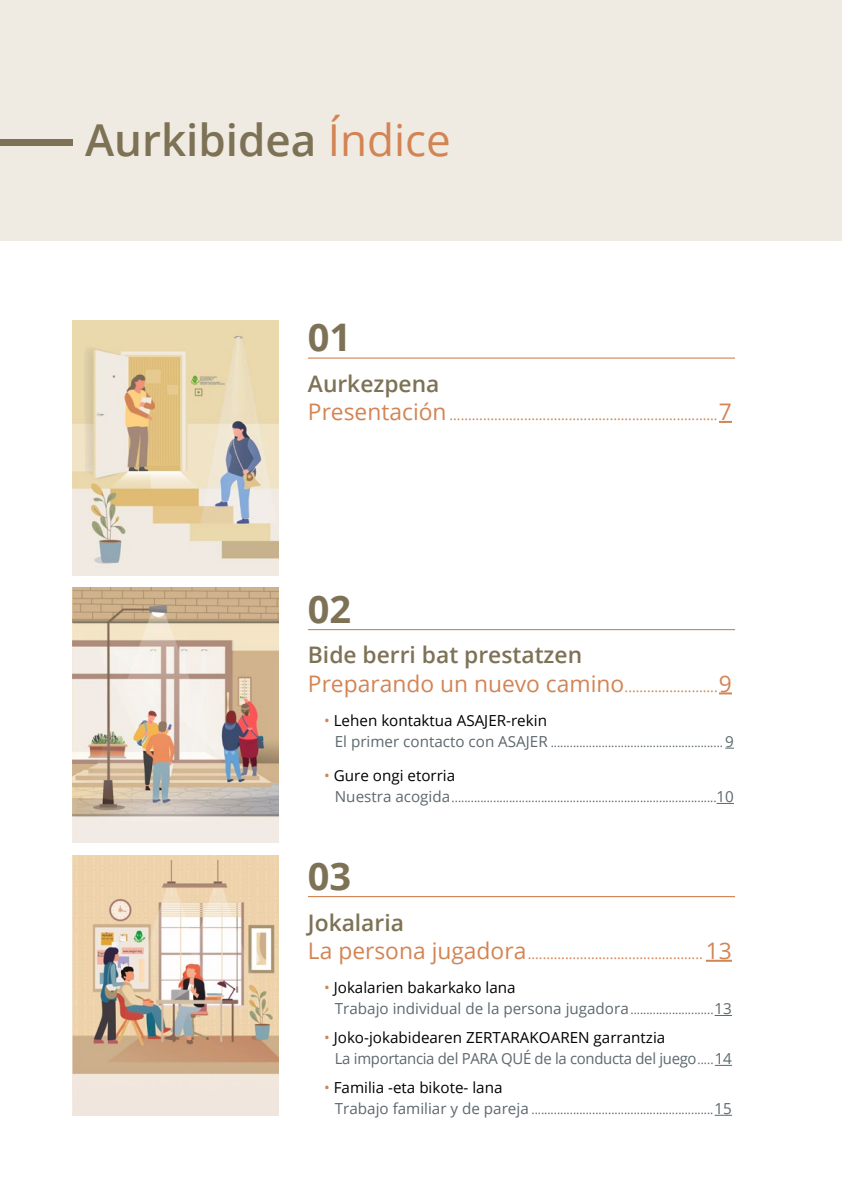
<style>
.page{position:relative;width:842px;height:1191px;background:#fff}
.page>*{position:absolute;margin:0;border:0;box-sizing:border-box;transform-origin:0 0}
.t1{font:600 44px "Open Sans";color:#7d7255}
.t2{font:700 38px "Open Sans";color:#7d7255}
.t3{font:600 22.8px "Open Sans";color:#7d7255}
.t4{font:15.2px/20.8px "Open Sans";color:#5c686e}
.t5{font:15.2px "Open Sans";color:#000}
.t6{font:14px "Open Sans";color:#d38454}
.t7{font:12px "Open Sans";color:#5c686e}
.s1{font-weight:400;color:#d38454}
.s2{font-size:22.8px}
.s3{color:#d38454}
.s4{font-size:15.2px}
.s5{color:#000}
.s6{font-size:12px}
</style>
<div class="page">
<div style="left:0;top:0;width:842px;height:240px;background:#f0ebe2"></div>
<img style="left:72px;top:320px;width:207px;height:255px">
<img style="left:72px;top:587px;width:207px;height:255px">
<img style="left:72px;top:856px;width:207px;height:259px">
<div style="left:0;top:139px;width:72px;height:6px;background:#7d7255"></div>
<svg style="left:719px;top:421px;width:13px;height:2px"></svg>
<hr style="left:308px;top:357px;width:427px;height:2px;background:#d38454">
<svg style="left:719px;top:692px;width:13px;height:2px"></svg>
<svg style="left:717px;top:803px;width:17px;height:1px"></svg>
<hr style="left:308px;top:629px;width:427px;height:1px;background:#d38454">
<hr style="left:706px;top:959px;width:26px;height:2px;background:#d38454">
<svg style="left:715px;top:1015px;width:17px;height:1px"></svg>
<svg style="left:715px;top:1064px;width:17px;height:1px"></svg>
<svg style="left:715px;top:1114px;width:17px;height:1px"></svg>
<hr style="left:308px;top:896px;width:427px;height:1px;background:#d38454">
<h1 class="t1" style="left:85px;top:109px;width:367px">Aurkibidea <span class="s1">Índice</span></h1>
<h2 class="t2" style="left:308px;top:310px;width:45px">01</h2>
<h3 class="t3" style="left:308px;top:368px;width:133px">Aurkezpena</h3>
<p class="t6" style="left:308px;top:405px;width:426px"><span class="s2">Presentación</span> ........................................................................<span class="s2">7</span></p>
<h2 class="t2" style="left:308px;top:582px;width:45px">02</h2>
<h3 class="t3" style="left:308px;top:639px;width:276px">Bide berri bat prestatzen</h3>
<p class="t6" style="left:308px;top:677px;width:426px"><span class="s2">Preparando un nuevo camino</span>.........................<span class="s2">9</span></p>
<p class="t5" style="left:324px;top:710px;width:224px"><span class="s3">•</span> Lehen kontaktua ASAJER-rekin</p>
<p class="t7" style="left:335px;top:734px;width:401px"><span class="s4">El primer contacto con ASAJER</span> ...................................................... <span class="s4">9</span></p>
<p class="t5" style="left:324px;top:765px;width:133px"><span class="s3">•</span> Gure ongi etorria</p>
<p class="t7" style="left:335px;top:789px;width:401px"><span class="s4">Nuestra acogida</span>...................................................................................<span class="s4">10</span></p>
<h2 class="t2" style="left:308px;top:849px;width:45px">03</h2>
<h3 class="t3" style="left:308px;top:906px;width:98px">Jokalaria</h3>
<p class="t6" style="left:308px;top:944px;width:426px"><span class="s2">La persona jugadora</span>............................................... <span class="s2">13</span></p>
<p class="t4" style="left:335px;top:977px;width:399px;text-indent:-11px"><span class="s3">•</span> <span class="s5">Jokalarien bakarkako lana<br></span>Trabajo individual de la persona jugadora<span class="s6">..........................</span>13</p>
<p class="t4" style="left:335px;top:1027px;width:399px;text-indent:-11px"><span class="s3">•</span> <span class="s5">Joko-jokabidearen ZERTARAKOAREN garrantzia<br></span>La importancia del PARA QUÉ de la conducta del juego<span class="s6">.....</span>14</p>
<p class="t5" style="left:324px;top:1077px;width:180px"><span class="s3">•</span> Familia -eta bikote- lana</p>
<p class="t7" style="left:335px;top:1101px;width:399px"><span class="s4">Trabajo familiar y de pareja</span> .........................................................<span class="s4">15</span></p>
</div>
